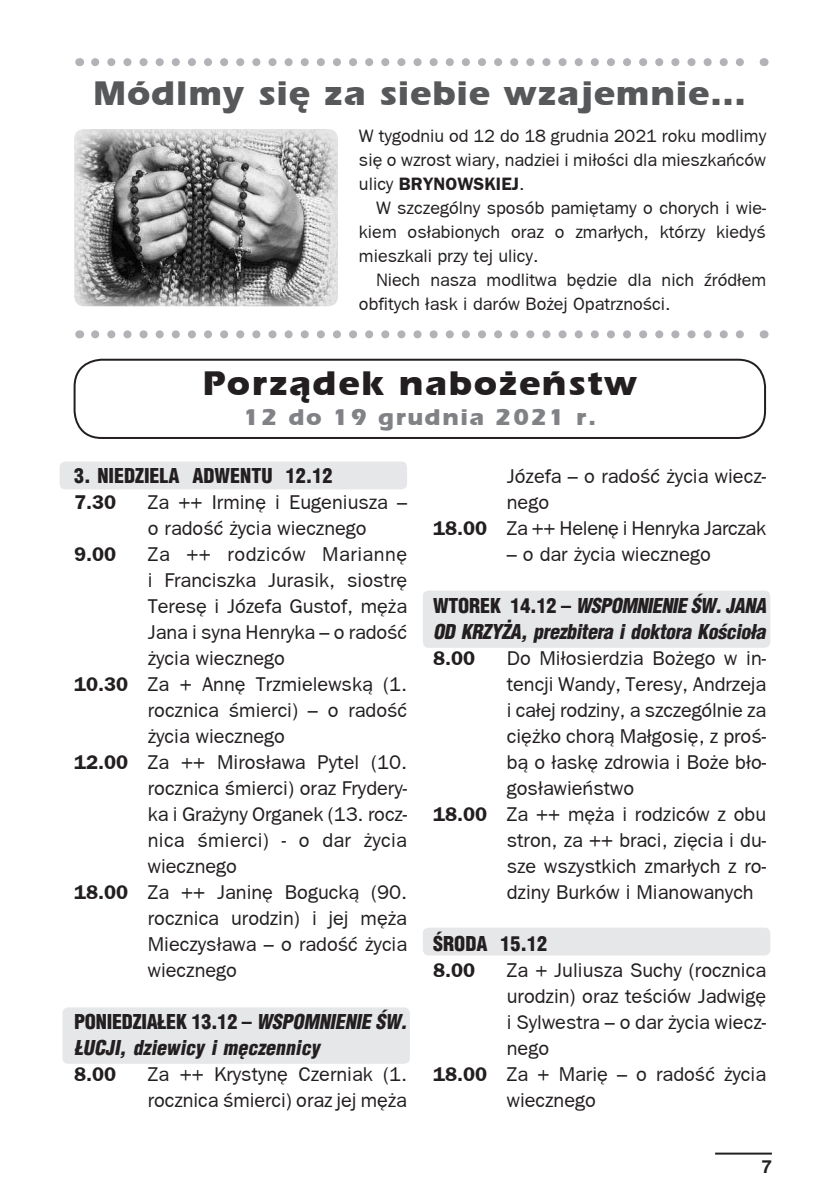
<style>
.page{position:relative;width:840px;height:1191px;background:#fff}
.page>*{position:absolute;margin:0;border:0;box-sizing:border-box;transform-origin:0 0}
.t1{font:700 36px "Erie";letter-spacing:.02em;color:#57585a}
.t2{font:700 36px "Erie";letter-spacing:.04em;color:#231f20}
.t3{font:700 24px "Erie";letter-spacing:.06em;color:#808285}
.t4{font:20px/26px "Frankfurt Gothic";color:#231f20}
.t5{font:italic 900 20px/26px "Switzerland Cond";letter-spacing:-.02em;color:#231f20}
.t6{font:italic 900 20px/26px "Switzerland Cond";color:#231f20}
.t7{font:900 20px "Switzerland Cond";color:#231f20}
.t8{font:700 20px "Frankfurt Gothic";color:#231f20}
.t9{font:20px "Frankfurt Gothic";letter-spacing:.025em;color:#231f20}
.t10{font:18px/24px "Frankfurt Gothic";color:#231f20;text-align:justify}
.t11{font:700 18px "Switzerland";color:#231f20}
.s1{font-weight:700}
.s2{font-style:normal}
</style>
<div class="page">
<hr style="left:714px;top:1152px;width:57px;height:2px;background:#231f20">
<div style="left:422px;top:590px;width:347px;height:58px;background:#e6e7e9;border-radius:6px"></div>
<div style="left:422px;top:927px;width:347px;height:28px;background:#e6e7e9;border-radius:6px"></div>
<div style="left:60px;top:461px;width:347px;height:28px;background:#e6e7e9;border-radius:6px"></div>
<div style="left:62px;top:1007px;width:347px;height:56px;background:#e6e7e9;border-radius:6px"></div>
<div style="left:74px;top:359px;width:691px;height:80px;border:2px solid #231f20;border-radius:27px"></div>
<img style="left:74px;top:129px;width:264px;height:177px">
<svg style="left:95px;top:58px;width:649px;height:8px"></svg>
<svg style="left:95px;top:330px;width:649px;height:8px"></svg>
<h1 class="t1" style="left:93px;top:75px;width:654px">Módlmy się za siebie wzajemnie…</h1>
<p class="t10" style="left:359px;top:124px;width:408px">W tygodniu od 12 do 18 grudnia 2021 roku modlimy się o wzrost wiary, nadziei i miłości dla mieszkańców ulicy <span class="s1">BRYNOWSKIEJ</span>.</p>
<p class="t10" style="left:359px;top:196px;width:408px;text-indent:17px">W szczególny sposób pamiętamy o chorych i wie&shy;kiem osłabionych oraz o zmarłych, którzy kiedyś mieszkali przy tej ulicy.</p>
<p class="t10" style="left:359px;top:268px;width:408px;text-indent:17px">Niech nasza modlitwa będzie dla nich źródłem obfitych łask i darów Bożej Opatrzności.</p>
<h1 class="t2" style="left:202px;top:365px;width:436px">Porz¹dek nabo¿eñstw</h1>
<p class="t3" style="left:243px;top:405px;width:354px">12 do 19 grudnia 2021 r.</p>
<p class="t7" style="left:74px;top:463px;width:260px">3. NIEDZIELA ADWENTU 12.12</p>
<p class="t8" style="left:74px;top:491px;width:44px">7.30</p>
<p class="t4" style="left:148px;top:489px;width:261px">Za ++ Irminę i Eugeniusza – o radość życia wiecznego</p>
<p class="t8" style="left:74px;top:543px;width:44px">9.00</p>
<p class="t9" style="left:148px;top:543px;width:261px">Za ++ rodziców Mariannę</p>
<p class="t4" style="left:148px;top:567px;width:261px">i Franciszka Jurasik, siostrę</p>
<p class="t4" style="left:148px;top:593px;width:261px">Teresę i Józefa Gustof, męża</p>
<p class="t4" style="left:148px;top:619px;width:260px">Jana i syna Henryka – o radość</p>
<p class="t4" style="left:148px;top:645px;width:139px">życia wiecznego</p>
<p class="t4" style="left:74px;top:671px;width:334px"><span class="s1">10.30</span> Za + Annę Trzmielewską (1.</p>
<p class="t4" style="left:148px;top:697px;width:261px">rocznica śmierci) – o radość</p>
<p class="t4" style="left:148px;top:723px;width:139px">życia wiecznego</p>
<p class="t4" style="left:74px;top:749px;width:334px"><span class="s1">12.00</span> Za ++ Mirosława Pytel (10.</p>
<p class="t4" style="left:148px;top:775px;width:261px">rocznica śmierci) oraz Frydery-</p>
<p class="t4" style="left:148px;top:801px;width:261px">ka i Grażyny Organek (13. rocz-</p>
<p class="t4" style="left:148px;top:827px;width:260px">nica śmierci) - o dar życia</p>
<p class="t4" style="left:148px;top:853px;width:91px">wiecznego</p>
<p class="t4" style="left:74px;top:879px;width:334px"><span class="s1">18.00</span> Za ++ Janinę Bogucką (90.</p>
<p class="t4" style="left:148px;top:905px;width:260px">rocznica urodzin) i jej męża</p>
<p class="t4" style="left:148px;top:931px;width:261px">Mieczysława – o radość życia</p>
<p class="t4" style="left:148px;top:957px;width:91px">wiecznego</p>
<p class="t6" style="left:74px;top:1008px;width:334px"><span class="s2">PONIEDZIAŁEK 13.12 –</span> WSPOMNIENIE ŚW.<br>ŁUCJI, dziewicy i męczennicy</p>
<p class="t8" style="left:74px;top:1063px;width:44px">8.00</p>
<p class="t4" style="left:148px;top:1061px;width:261px">Za ++ Krystynę Czerniak (1. rocznica śmierci) oraz jej męża</p>
<p class="t4" style="left:506px;top:463px;width:261px">Józefa – o radość życia wiecz-</p>
<p class="t4" style="left:506px;top:489px;width:44px">nego</p>
<p class="t4" style="left:433px;top:515px;width:334px"><span class="s1">18.00</span> Za ++ Helenę i Henryka Jarczak</p>
<p class="t4" style="left:506px;top:541px;width:205px">– o dar życia wiecznego</p>
<p class="t5" style="left:433px;top:592px;width:334px"><span class="s2">WTOREK 14.12 –</span> WSPOMNIENIE ŚW. JANA<br>OD KRZYŻA, prezbitera i doktora Kościoła</p>
<p class="t8" style="left:433px;top:647px;width:44px">8.00</p>
<p class="t4" style="left:506px;top:645px;width:261px">Do Miłosierdzia Bożego w in-</p>
<p class="t4" style="left:506px;top:671px;width:261px">tencji Wandy, Teresy, Andrzeja</p>
<p class="t4" style="left:506px;top:697px;width:261px">i całej rodziny, a szczególnie za</p>
<p class="t4" style="left:506px;top:723px;width:261px">ciężko chorą Małgosię, z proś-</p>
<p class="t4" style="left:506px;top:749px;width:261px">bą o łaskę zdrowia i Boże bło-</p>
<p class="t4" style="left:506px;top:775px;width:129px">gosławieństwo</p>
<p class="t4" style="left:433px;top:801px;width:334px"><span class="s1">18.00</span> Za ++ męża i rodziców z obu</p>
<p class="t4" style="left:506px;top:827px;width:261px">stron, za ++ braci, zięcia i du-</p>
<p class="t4" style="left:506px;top:853px;width:261px">sze wszystkich zmarłych z ro-</p>
<p class="t4" style="left:506px;top:879px;width:248px">dziny Burków i Mianowanych</p>
<p class="t7" style="left:433px;top:931px;width:115px">ŚRODA 15.12</p>
<p class="t8" style="left:433px;top:959px;width:44px">8.00</p>
<p class="t4" style="left:506px;top:957px;width:261px">Za + Juliusza Suchy (rocznica</p>
<p class="t4" style="left:506px;top:983px;width:261px">urodzin) oraz teściów Jadwigę</p>
<p class="t4" style="left:506px;top:1009px;width:261px">i Sylwestra – o dar życia wiecz-</p>
<p class="t4" style="left:506px;top:1035px;width:44px">nego</p>
<p class="t4" style="left:433px;top:1061px;width:334px"><span class="s1">18.00</span> Za + Marię – o radość życia</p>
<p class="t4" style="left:506px;top:1087px;width:91px">wiecznego</p>
<p class="t11" style="left:761px;top:1155px;width:12px">7</p>
</div>
